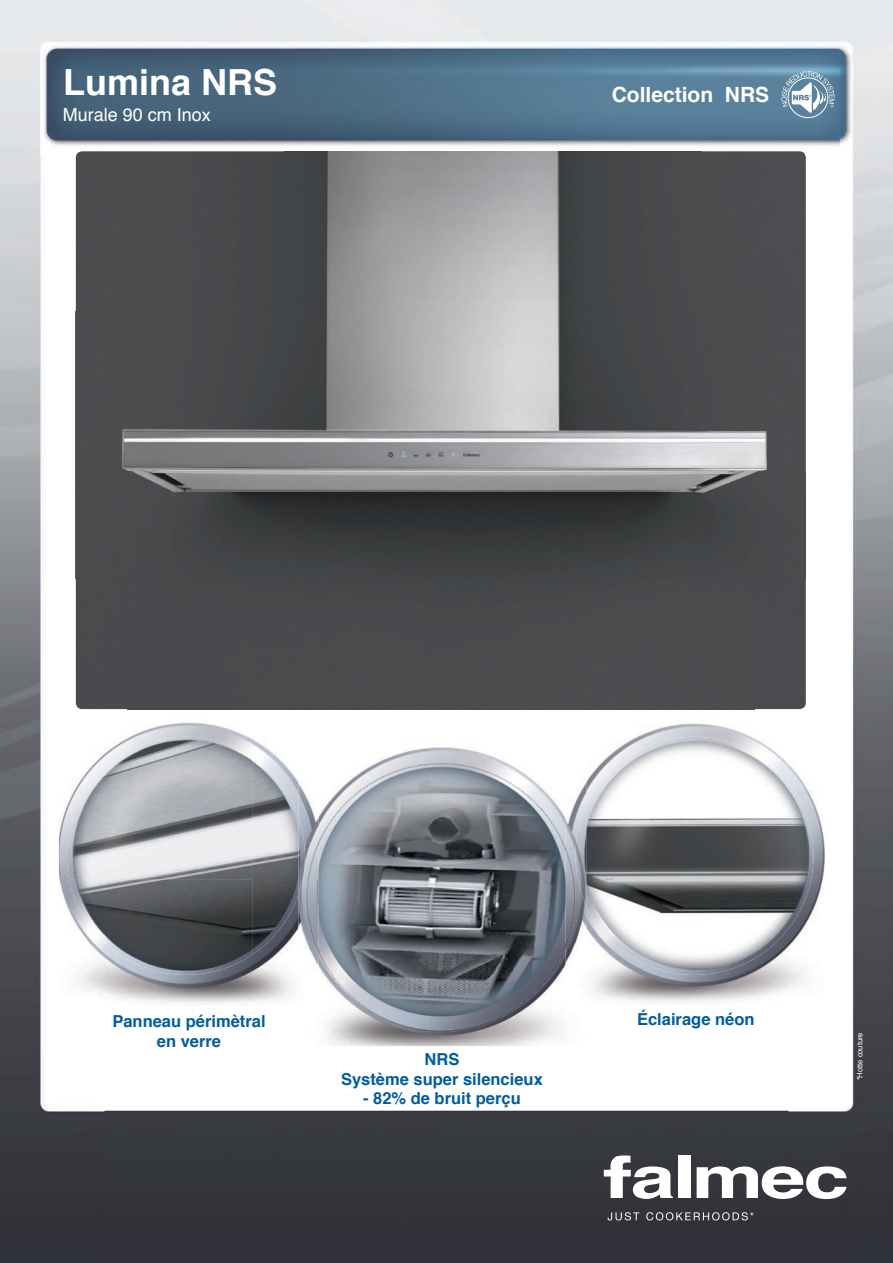
<style>
.page{position:relative;width:893px;height:1263px;background:#fff}
.page>*{position:absolute;margin:0;border:0;box-sizing:border-box;transform-origin:0 0}
.t1{font:700 36px "Helvetica";color:#fff}
.t2{font:700 21px "Helvetica";color:#fff}
.t3{font:18px "Helvetica";color:#fff}
.t4{font:700 16.5px/19.8px "Helvetica";color:#005d9c;text-align:center}
.t5{font:7.5px "Helvetica";color:#fff}
</style>
<div class="page">
<img style="left:0;top:0;width:840px;height:157px">
<img style="left:840px;top:0;width:53px;height:1263px">
<img style="left:0;top:157px;width:104px;height:1106px">
<img style="left:788px;top:157px;width:53px;height:1106px">
<img style="left:104px;top:709px;width:684px;height:1px">
<div style="left:104px;top:1110px;width:474px;height:153px;background:#34363c"></div>
<div style="left:578px;top:1110px;width:210px;height:153px;background:#32343a"></div>
<svg style="left:608px;top:1212px;width:31px;height:8px"></svg>
<svg style="left:646px;top:1212px;width:107px;height:8px"></svg>
<svg style="left:604px;top:1155px;width:69px;height:44px"></svg>
<div style="left:678px;top:1155px;width:12px;height:43px;background:#fff"></div>
<svg style="left:697px;top:1166px;width:150px;height:33px"></svg>
<div style="left:76px;top:579px;width:52px;height:130px;background:#494a4d"></div>
<div style="left:128px;top:579px;width:678px;height:130px;background:#4a4b4d"></div>
<img style="left:593px;top:715px;width:233px;height:299px">
<img style="left:586px;top:737px;width:227px;height:238px">
<img style="left:59px;top:713px;width:232px;height:293px">
<img style="left:67px;top:737px;width:185px;height:143px">
<img style="left:252px;top:757px;width:46px;height:198px">
<img style="left:69px;top:879px;width:183px;height:96px">
<img style="left:76px;top:151px;width:730px;height:428px">
<img style="left:327px;top:747px;width:231px;height:299px">
<img style="left:318px;top:764px;width:248px;height:267px">
<img style="left:566px;top:783px;width:20px;height:180px">
<img style="left:575px;top:806px;width:11px;height:99px">
<img style="left:566px;top:847px;width:9px;height:101px">
<img style="left:566px;top:849px;width:8px;height:96px">
<img style="left:298px;top:782px;width:20px;height:183px">
<img style="left:298px;top:817px;width:7px;height:77px">
<img style="left:306px;top:842px;width:12px;height:111px">
<img style="left:307px;top:844px;width:11px;height:107px">
<div style="left:788px;top:77px;width:40px;height:41px;border:1px solid #fff;border-radius:50%"></div>
<svg style="left:781px;top:71px;width:53px;height:42px;background:#8ea9bd"></svg>
<h1 class="t1" style="left:63px;top:53px;width:216px">Lumina NRS</h1>
<p class="t3" style="left:63px;top:101px;width:150px">Murale 90 cm Inox</p>
<p class="t2" style="left:612px;top:78px;width:159px">Collection NRS</p>
<p class="t4" style="left:112px;top:1011px;width:155px">Panneau périmètral en verre</p>
<p class="t4" style="left:341px;top:1049px;width:203px">NRS<br>Système super silencieux</p>
<p class="t4" style="left:363px;top:1089px;width:159px">- 82% de bruit perçu</p>
<p class="t4" style="left:637px;top:1010px;width:119px">Éclairage néon</p>
<p class="t5" style="left:854px;top:1080px;width:49px;rotate:-90deg">*Hotte couture</p>
</div>
